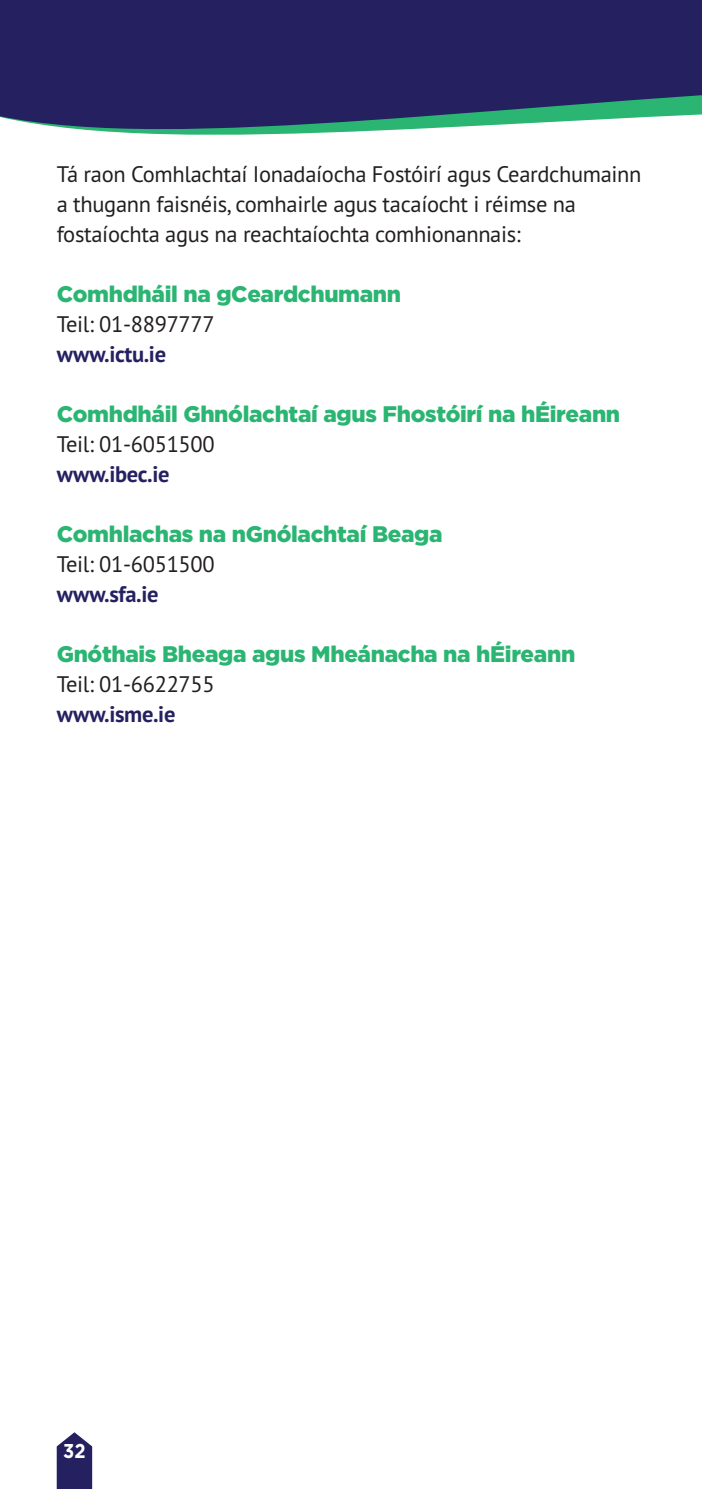
<style>
.page{position:relative;width:702px;height:1489px;background:#fff}
.page>*{position:absolute;margin:0;border:0;box-sizing:border-box;transform-origin:0 0}
.t1{font:22.5px/30px "PT Sans";letter-spacing:-.015em;color:#231f20}
.t2{font:900 22.5px "Gotham";letter-spacing:-.015em;color:#2bb572}
.t3{font:700 22.5px "PT Sans";letter-spacing:-.015em;color:#252161}
.t4{font:700 20px "Gotham";color:#fff;scale:.9 1}
</style>
<div class="page">
<svg style="left:57px;top:1432px;width:35px;height:56px;background:#413d75"></svg>
<div style="left:0;top:0;width:702px;height:151px;background:#252161"></div>
<svg style="left:0;top:97px;width:702px;height:54px"></svg>
<p class="t1" style="left:57px;top:161px;width:586px">Tá raon Comhlachtaí Ionadaíocha Fostóirí agus Ceardchumainn a thugann faisnéis, comhairle agus tacaíocht i réimse na fostaíochta agus na reachtaíochta comhionannais:</p>
<p class="t2" style="left:57px;top:285px;width:346px">Comhdháil na gCeardchumann</p>
<p class="t1" style="left:57px;top:311px;width:159px">Teil: 01-8897777</p>
<p class="t3" style="left:57px;top:346px;width:111px">www.ictu.ie</p>
<p class="t2" style="left:57px;top:405px;width:565px">Comhdháil Ghnólachtaí agus Fhostóirí na hÉireann</p>
<p class="t1" style="left:57px;top:431px;width:159px">Teil: 01-6051500</p>
<p class="t3" style="left:57px;top:466px;width:114px">www.ibec.ie</p>
<p class="t2" style="left:57px;top:525px;width:387px">Comhlachas na nGnólachtaí Beaga</p>
<p class="t1" style="left:57px;top:551px;width:159px">Teil: 01-6051500</p>
<p class="t3" style="left:57px;top:586px;width:103px">www.sfa.ie</p>
<p class="t2" style="left:57px;top:645px;width:520px">Gnóthais Bheaga agus Mheánacha na hÉireann</p>
<p class="t1" style="left:57px;top:671px;width:159px">Teil: 01-6622755</p>
<p class="t3" style="left:57px;top:706px;width:120px">www.isme.ie</p>
<p class="t4" style="left:63px;top:1443px;width:26px">32</p>
</div>
